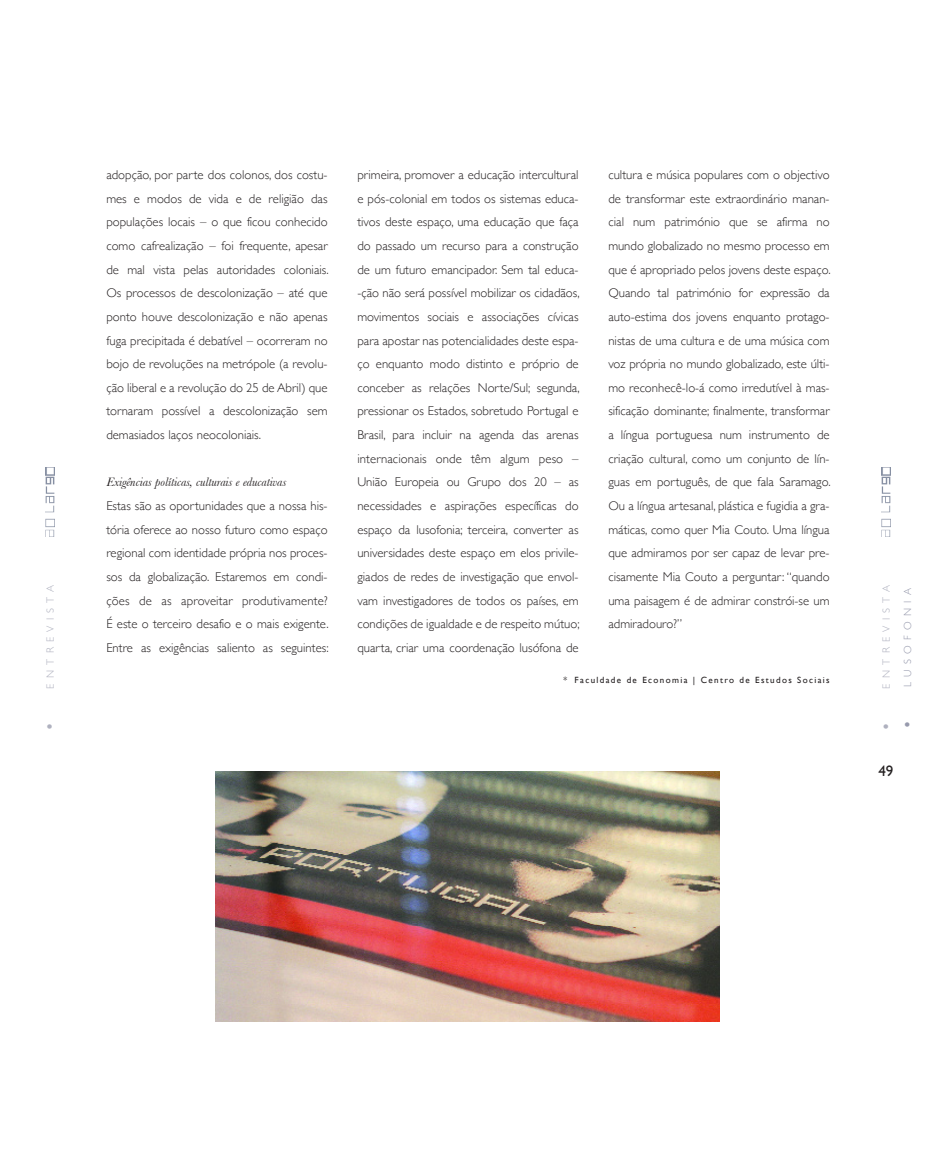
<style>
.page{position:relative;width:936px;height:1149px;background:#fff}
.page>*{position:absolute;margin:0;border:0;box-sizing:border-box;transform-origin:0 0}
.t1{font:15px "Gill Sans";color:#231f20}
.t2{font:300 12.75px/23.7px "Gill Sans";color:#231f20;text-align:justify}
.t3{font:italic 12.75px "Baskerville";color:#231f20}
.t4{font:300 10.5px "Gill Sans";letter-spacing:.5em;color:#afb1bf}
.t5{font:300 10.5px "Gill Sans";letter-spacing:.5em;color:#979aad}
.t6{font:9px "Gill Sans";letter-spacing:.15em;color:#231f20}
.s1{font-size:18px}
</style>
<div class="page">
<img style="left:881px;top:467px;width:9px;height:69px">
<img style="left:46px;top:467px;width:8px;height:69px">
<img style="left:215px;top:771px;width:504px;height:249px">
<p class="t4" style="left:42px;top:730px;width:147px;rotate:-90deg"><span class="s1">•</span> ENTREVISTA</p>
<p class="t2" style="left:106px;top:162px;width:224px">adopção, por parte dos colonos, dos costu&shy;mes e modos de vida e de religião das populações locais – o que ficou conhecido como cafrealização – foi frequente, apesar de mal vista pelas autoridades coloniais.<br>Os processos de descolonização – até que ponto houve descolonização e não apenas fuga precipitada é debatível – ocorreram no bojo de revoluções na metrópole (a revolu&shy;ção liberal e a revolução do 25 de Abril) que tornaram possível a descolonização sem demasiados laços neocoloniais.</p>
<p class="t3" style="left:106px;top:474px;width:181px">Exigências políticas, culturais e educativas</p>
<p class="t2" style="left:106px;top:493px;width:224px">Estas são as oportunidades que a nossa his&shy;tória oferece ao nosso futuro como espaço regional com identidade própria nos proces&shy;sos da globalização. Estaremos em condi&shy;ções de as aproveitar produtivamente?<br>É este o terceiro desafio e o mais exigente.<br>Entre as exigências saliento as seguintes:</p>
<p class="t2" style="left:357px;top:162px;width:224px">primeira, promover a educação intercultural e pós-colonial em todos os sistemas educa&shy;tivos deste espaço, uma educação que faça do passado um recurso para a construção de um futuro emancipador. Sem tal educa--ção não será possível mobilizar os cidadãos, movimentos sociais e associações cívicas para apostar nas potencialidades deste espa&shy;ço enquanto modo distinto e próprio de conceber as relações Norte/Sul; segunda, pressionar os Estados, sobretudo Portugal e Brasil, para incluir na agenda das arenas internacionais onde têm algum peso – União Europeia ou Grupo dos 20 – as necessidades e aspirações específicas do espaço da lusofonia; terceira, converter as universidades deste espaço em elos privile&shy;giados de redes de investigação que envol&shy;vam investigadores de todos os países, em condições de igualdade e de respeito mútuo; quarta, criar uma coordenação lusófona de</p>
<p class="t2" style="left:608px;top:162px;width:224px">cultura e música populares com o objectivo de transformar este extraordinário manan&shy;cial num património que se afirma no mundo globalizado no mesmo processo em que é apropriado pelos jovens deste espaço.<br>Quando tal património for expressão da auto-estima dos jovens enquanto protago&shy;nistas de uma cultura e de uma música com voz própria no mundo globalizado, este últi&shy;mo reconhecê-lo-á como irredutível à mas&shy;sificação dominante; finalmente, transformar a língua portuguesa num instrumento de criação cultural, como um conjunto de lín&shy;guas em português, de que fala Saramago.<br>Ou a língua artesanal, plástica e fugidia a gra&shy;máticas, como quer Mia Couto. Uma língua que admiramos por ser capaz de levar pre&shy;cisamente Mia Couto a perguntar: “quando uma paisagem é de admirar constrói-se um admiradouro?”</p>
<p class="t6" style="left:563px;top:674px;width:267px">* Faculdade de Economia | Centro de Estudos Sociais</p>
<p class="t4" style="left:878px;top:730px;width:147px;rotate:-90deg"><span class="s1">•</span> ENTREVISTA</p>
<p class="t5" style="left:899px;top:728px;width:142px;rotate:-90deg"><span class="s1">•</span> LUSOFONIA</p>
<p class="t1" style="left:878px;top:762px;width:16px">49</p>
</div>
